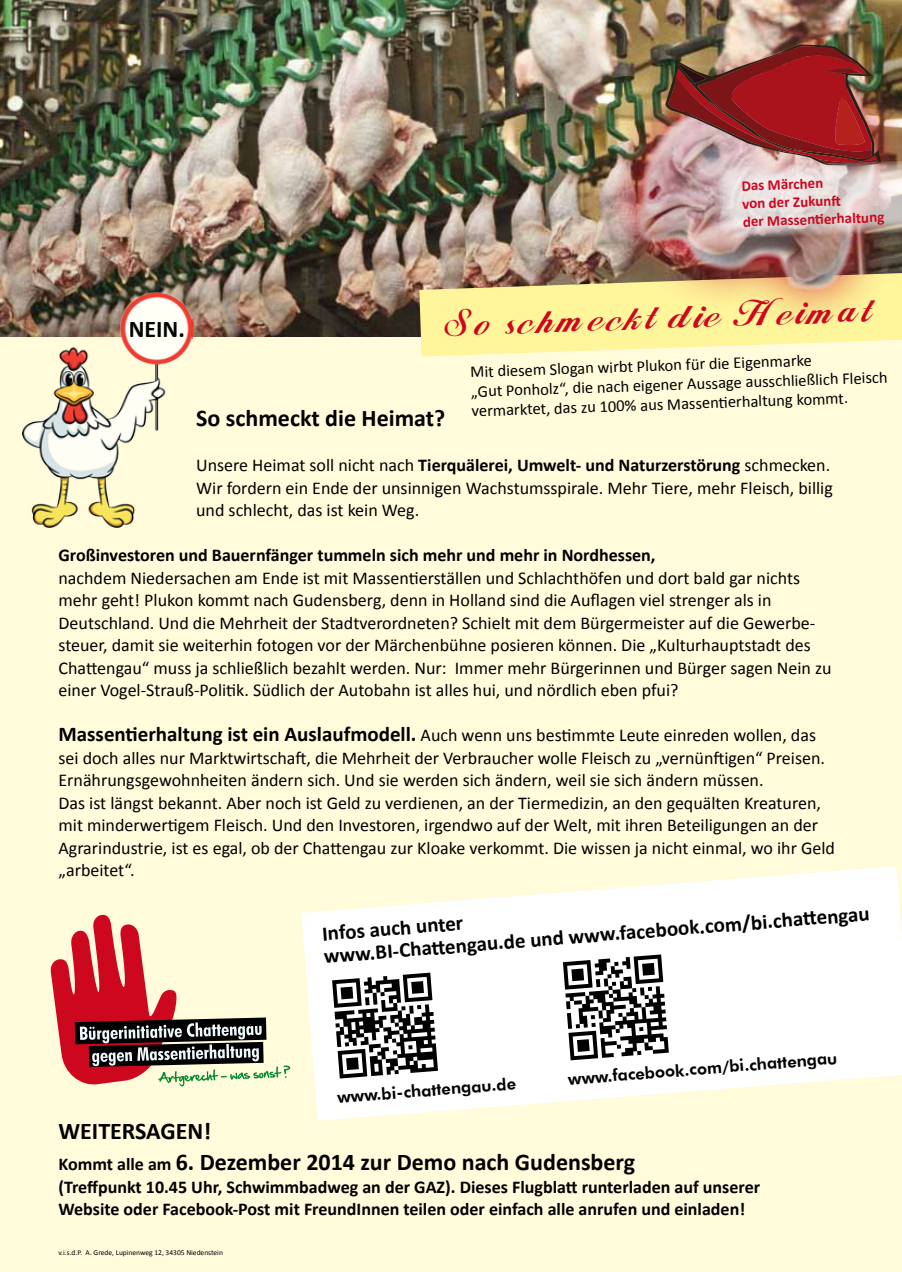
<style>
.page{position:relative;width:902px;height:1272px;background:#fff}
.page>*{position:absolute;margin:0;border:0;box-sizing:border-box;transform-origin:0 0}
.t1{font:37.65px "Alison";color:#cd071e}
.t2{font:700 24px/31.5px "Calibri";color:#000}
.t3{font:700 21px/20.5px "Calibri";color:#000}
.t4{font:18px/22.5px "Calibri";color:#000}
.t5{font:700 18px/22.5px "Calibri";color:#000}
.t6{font:16.5px/19.5px "Calibri";color:#000}
.t7{font:800 16.5px "Futura BT";color:#000}
.t8{font:700 15px/18px "Calibri";color:#cd071e}
.t9{font:7.5px "Calibri";color:#000}
.s1{font-weight:700}
.s2{font-weight:700;font-size:21px}
.s3{font-size:18px}
</style>
<div class="page">
<div style="left:0;top:0;width:901px;height:1271px;background:#fffbdb"></div>
<img style="left:0;top:0;width:510px;height:336px">
<svg style="left:51px;top:914px;width:239px;height:172px"></svg>
<svg style="left:419px;top:273px;width:91px;height:83px"></svg>
<svg style="left:301px;top:866px;width:600px;height:254px;fill:#fff"></svg>
<svg style="left:328px;top:968px;width:114px;height:114px"></svg>
<svg style="left:558px;top:950px;width:115px;height:114px"></svg>
<img style="left:23px;top:292px;width:169px;height:236px">
<img style="left:510px;top:0;width:391px;height:354px">
<img style="left:665px;top:44px;width:236px;height:195px">
<h2 class="t2" style="left:129px;top:313px;width:58px">NEIN.</h2>
<p class="t8" style="left:741px;top:177px;width:143px;rotate:-2deg">Das Märchen<br>von der Zukunft<br>der Massenti erhaltung</p>
<h1 class="t1" style="left:443px;top:308px;width:429px;rotate:-2deg">So schmeckt die Heimat</h1>
<p class="t6" style="left:470px;top:362px;width:418px;rotate:-2deg">Mit diesem Slogan wirbt Plukon für die Eigenmarke<br>„Gut Ponholz“, die nach eigener Aussage ausschließlich Fleisch vermarktet, das zu 100% aus Massenti erhaltung kommt.</p>
<h2 class="t2" style="left:196px;top:402px;width:250px">So schmeckt die Heimat?</h2>
<p class="t4" style="left:196px;top:454px;width:638px">Unsere Heimat soll nicht nach <span class="s1">Tierquälerei, Umwelt- und Naturzerstörung</span> schmecken.<br>Wir fordern ein Ende der unsinnigen Wachstumsspirale. Mehr Tiere, mehr Fleisch, billig und schlecht, das ist kein Weg.</p>
<p class="t5" style="left:58px;top:544px;width:598px">Großinvestoren und Bauernfänger tummeln sich mehr und mehr in Nordhessen,</p>
<p class="t4" style="left:58px;top:566px;width:774px">nachdem Niedersachen am Ende ist mit Massentierställen und Schlachthöfen und dort bald gar nichts mehr geht! Plukon kommt nach Gudensberg, denn in Holland sind die Auflagen viel strenger als in Deutschland. Und die Mehrheit der Stadtverordneten? Schielt mit dem Bürgermeister auf die Gewerbe&shy;steuer, damit sie weiterhin fotogen vor der Märchenbühne posieren können. Die „Kulturhauptstadt des Chattengau“ muss ja schließlich bezahlt werden. Nur: Immer mehr Bürgerinnen und Bürger sagen Nein zu einer Vogel-Strauß-Politik. Südlich der Autobahn ist alles hui, und nördlich eben pfui?</p>
<p class="t4" style="left:58px;top:724px;width:777px"><span class="s2">Massentierhaltung ist ein Auslaufmodell.</span> Auch wenn uns bestimmte Leute einreden wollen, das sei doch alles nur Marktwirtschaft, die Mehrheit der Verbraucher wolle Fleisch zu „vernünftigen“ Preisen.<br>Ernährungsgewohnheiten ändern sich. Und sie werden sich ändern, weil sie sich ändern müssen.<br>Das ist längst bekannt. Aber noch ist Geld zu verdienen, an der Tiermedizin, an den gequälten Kreaturen, mit minderwertigem Fleisch. Und den Investoren, irgendwo auf der Welt, mit ihren Beteiligungen an der Agrarindustrie, ist es egal, ob der Chattengau zur Kloake verkommt. Die wissen ja nicht einmal, wo ihr Geld „arbeitet“.</p>
<p class="t3" style="left:321px;top:922px;width:549px;rotate:-4deg">Infos auch unter<br>www.BI-Chatt engau.de und www.facebook.com/bi.chatt engau</p>
<p class="t7" style="left:336px;top:1087px;width:181px;rotate:-5deg">www.bi-chattengau.de</p>
<p class="t7" style="left:567px;top:1070px;width:271px;rotate:-5deg">www.facebook.com/bi.chattengau</p>
<h2 class="t2" style="left:58px;top:1114px;width:578px">WEITERSAGEN!<br><span class="s3">Kommt alle am</span> 6. Dezember 2014 zur Demo nach Gudensberg</h2>
<p class="t5" style="left:58px;top:1175px;width:703px">(Treffpunkt 10.45 Uhr, Schwimmbadweg an der GAZ). Dieses Flugblatt runterladen auf unserer<br>Website oder Facebook-Post mit FreundInnen teilen oder einfach alle anrufen und einladen!</p>
<p class="t9" style="left:58px;top:1247px;width:166px">v.i.s.d.P. A. Grede, Lupinenweg 12, 34305 Niedenstein</p>
</div>
